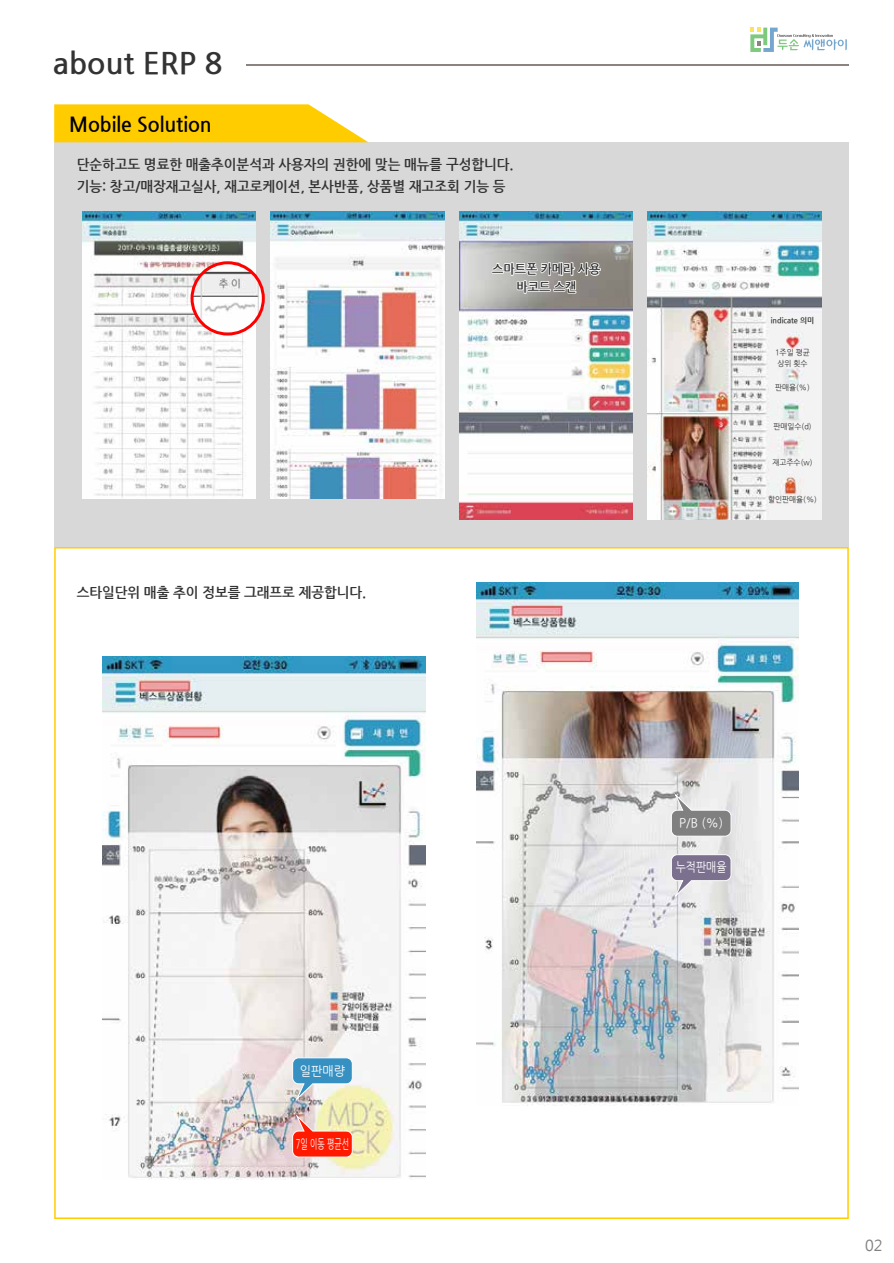
<style>
.page{position:relative;width:894px;height:1263px;background:#fff}
.page>*{position:absolute;margin:0;border:0;box-sizing:border-box;transform-origin:0 0}
.t1{font:700 30px "Nanum Gothic";color:#333}
.t2{font:700 20.55px "Nanum Gothic";color:#000;scale:.95 1}
.t3{font:15px "Microsoft Jheng Hei";color:#808080}
.t4{font:700 14.25px/22.5px "Nanum Gothic";color:#333;scale:.95 1}
.t5{font:700 12.6px/18px "Nanum Gothic";color:#333;text-align:center;scale:.95 1}
.t6{font:12.6px "Nanum Gothic";color:#fff;scale:.95 1}
.t7{font:12.6px "Nanum Gothic";color:#fff;scale:.62 1}
.t8{font:12.6px "Nanum Gothic";color:#fff;scale:.86 1}
.t9{font:7.95px/10.5px "Nanum Gothic";color:#333;scale:.95 1}
.t10{font:700 7.95px "Nanum Gothic";color:#333;scale:.95 1}
</style>
<div class="page">
<hr style="left:246px;top:64px;width:602px;height:1px;background:#8a8380">
<div style="left:54px;top:142px;width:794px;height:405px;background:#d8d8d8"></div>
<svg style="left:54px;top:104px;width:314px;height:38px;background:#ffd11a"></svg>
<svg style="left:54px;top:547px;width:794px;height:672px"></svg>
<img style="left:82px;top:211px;width:174px;height:287px">
<img style="left:271px;top:211px;width:173px;height:287px">
<img style="left:459px;top:211px;width:173px;height:308px">
<img style="left:647px;top:211px;width:174px;height:308px">
<img style="left:192px;top:263px;width:71px;height:71px;border-radius:36px">
<div style="left:190px;top:261px;width:75px;height:75px;border:3px solid #f00;border-radius:50%"></div>
<img style="left:103px;top:656px;width:322px;height:523px">
<img style="left:476px;top:583px;width:322px;height:523px">
<svg style="left:491px;top:249px;width:110px;height:55px;background:#b5b4af"></svg>
<svg style="left:292px;top:1057px;width:61px;height:45px;background:#88b7cb"></svg>
<svg style="left:292px;top:1113px;width:61px;height:45px;background:#f5755a"></svg>
<svg style="left:670px;top:792px;width:61px;height:45px;background:#afafb0"></svg>
<svg style="left:670px;top:854px;width:61px;height:45px;background:#aea7b8"></svg>
<svg style="left:750px;top:28px;width:96px;height:24px"></svg>
<h1 class="t1" style="left:53px;top:48px;width:172px">about ERP 8</h1>
<h2 class="t2" style="left:69px;top:115px;width:151px">Mobile Solution</h2>
<p class="t4" style="left:77px;top:153px;width:461px">단순하고도 명료한 매출추이분석과 사용자의 권한에 맞는 매뉴를 구성합니다. 기능: 창고/매장재고실사, 재고로케이션, 본사반품, 상품별 재고조회 기능 등</p>
<p class="t4" style="left:77px;top:581px;width:306px">스타일단위 매출 추이 정보를 그래프로 제공합니다.</p>
<p class="t5" style="left:492px;top:260px;width:115px">스마트폰 카메라 사용 바코드 스캔</p>
<p class="t10" style="left:770px;top:317px;width:47px">indicate 의미</p>
<p class="t9" style="left:775px;top:347px;width:38px">1주일 평균 상위 횟수</p>
<p class="t9" style="left:775px;top:383px;width:38px">판매율(%)</p>
<p class="t9" style="left:773px;top:421px;width:42px">판매일수(d)</p>
<p class="t9" style="left:772px;top:457px;width:44px">재고주수(w)</p>
<p class="t9" style="left:768px;top:494px;width:53px">할인판매율(%)</p>
<p class="t6" style="left:300px;top:1064px;width:49px">일판매량</p>
<p class="t7" style="left:296px;top:1137px;width:87px">7일 이동 평균선</p>
<p class="t6" style="left:679px;top:817px;width:48px">P/B (%)</p>
<p class="t8" style="left:675px;top:861px;width:61px">누적판매율</p>
<p class="t3" style="left:865px;top:1236px;width:19px">02</p>
</div>
